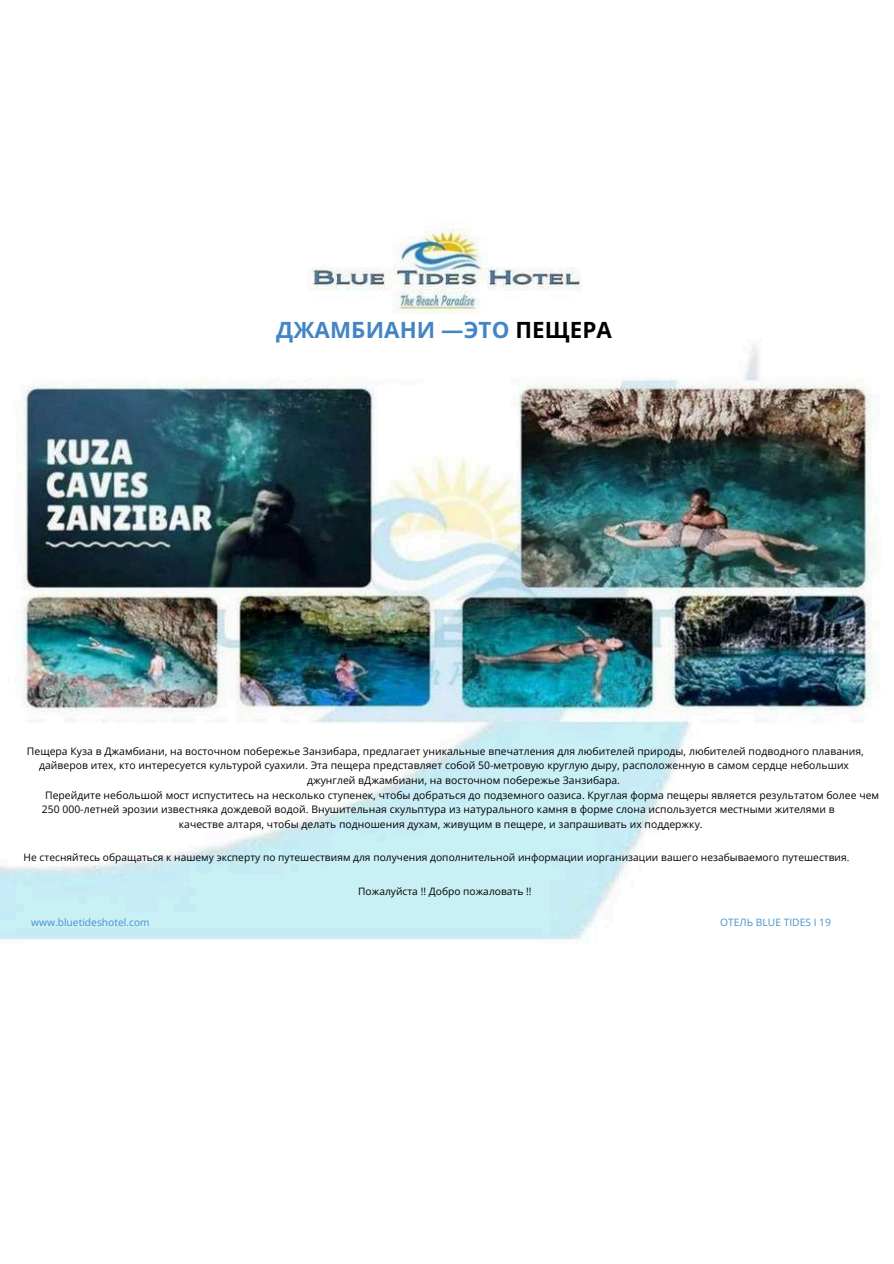
<style>
.page{position:relative;width:894px;height:1264px;background:#fff}
.page>*{position:absolute;margin:0;border:0;box-sizing:border-box;transform-origin:0 0}
.t1{font:700 22.35px "Open Sans";letter-spacing:.005em;color:#4485c6}
.t2{font:10.35px "Open Sans";letter-spacing:.005em;color:#000}
.t3{font:10.2px "Open Sans";letter-spacing:.005em;color:#000}
.t4{font:10.2px "Open Sans";letter-spacing:.005em;color:#4791ca}
.s1{color:#000}
</style>
<div class="page">
<img style="left:0;top:228px;width:877px;height:713px">
<h1 class="t1" style="left:276px;top:314px;width:337px">ДЖАМБИАНИ —ЭТО <span class="s1">ПЕЩЕРА</span></h1>
<p class="t2" style="left:27px;top:743px;width:838px">Пещера Куза в Джамбиани, на восточном побережье Занзибара, предлагает уникальные впечатления для любителей природы, любителей подводного плавания,</p>
<p class="t2" style="left:39px;top:758px;width:811px">дайверов итех, кто интересуется культурой суахили. Эта пещера представляет собой 50-метровую круглую дыру, расположенную в самом сердце небольших</p>
<p class="t2" style="left:307px;top:773px;width:314px">джунглей вДжамбиани, на восточном побережье Занзибара.</p>
<p class="t2" style="left:45px;top:787px;width:835px">Перейдите небольшой мост испуститесь на несколько ступенек, чтобы добраться до подземного оазиса. Круглая форма пещеры является результатом более чем</p>
<p class="t2" style="left:42px;top:802px;width:794px">250 000-летней эрозии известняка дождевой водой. Внушительная скульптура из натурального камня в форме слона используется местными жителями в</p>
<p class="t2" style="left:179px;top:817px;width:525px">качестве алтаря, чтобы делать подношения духам, живущим в пещере, и запрашивать их поддержку.</p>
<p class="t3" style="left:24px;top:850px;width:827px">Не стесняйтесь обращаться к нашему эксперту по путешествиям для получения дополнительной информации иорганизации вашего незабываемого путешествия.</p>
<p class="t4" style="left:31px;top:914px;width:120px">www.bluetideshotel.com</p>
<p class="t3" style="left:358px;top:883px;width:175px">Пожалуйста !! Добро пожаловать !!</p>
<p class="t4" style="left:720px;top:914px;width:112px">ОТЕЛЬ BLUE TIDES I 19</p>
</div>
